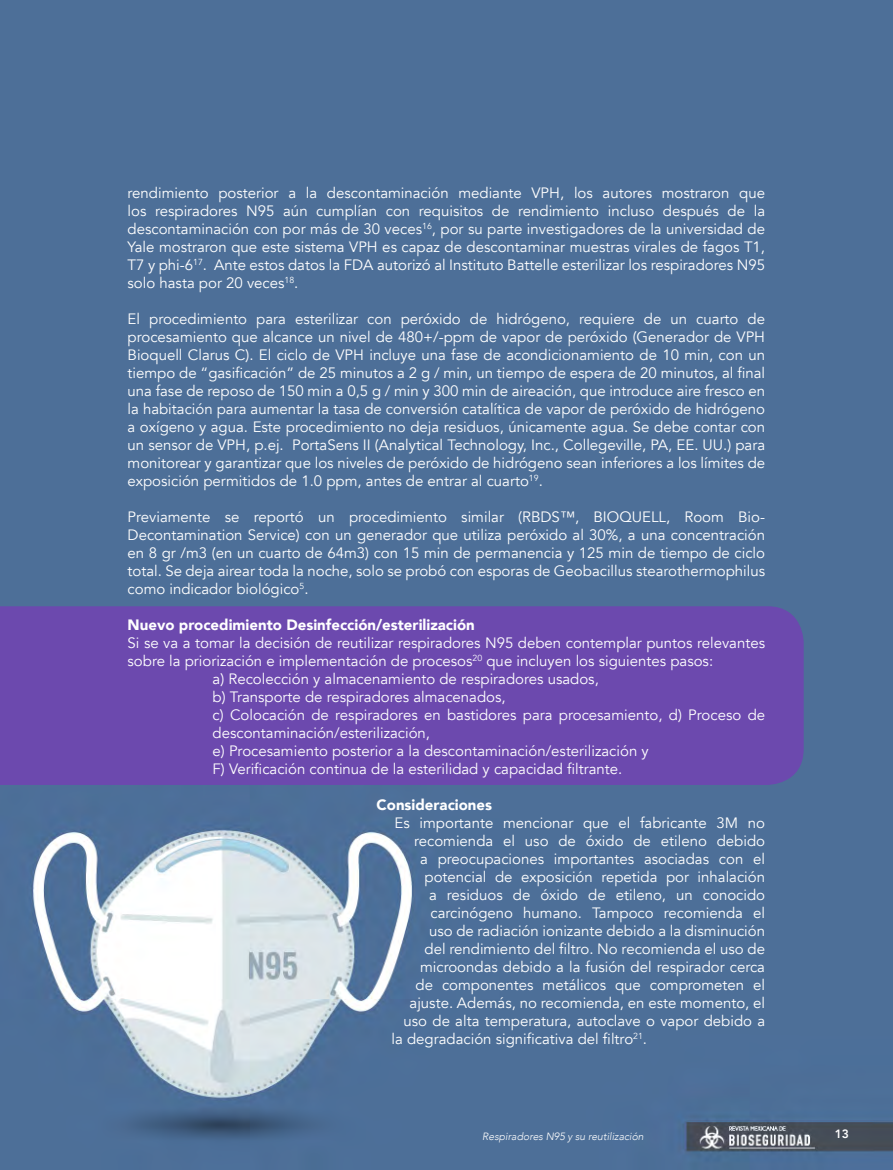
<style>
.page{position:relative;width:893px;height:1170px;background:#fff}
.page>*{position:absolute;margin:0;border:0;box-sizing:border-box;transform-origin:0 0}
.t1{font:15px/18px "Avenir";color:#fff;text-align:justify}
.t2{font:900 15px "Avenir";color:#fff}
.t3{font:800 12px "Avenir";color:#fff}
.t4{font:italic 300 10.5px "Avenir";color:#fff}
</style>
<div class="page">
<img style="left:0;top:0;width:893px;height:1169px">
<div style="left:0;top:606px;width:804px;height:178px;background:#6c49ae"></div>
<p class="t1" style="left:128px;top:184px;width:639px">rendimiento posterior a la descontaminación mediante VPH, los autores mostraron que los respiradores N95 aún cumplían con requisitos de rendimiento incluso después de la descontaminación con por más de 30 veces<sup>16</sup>, por su parte investigadores de la universidad de Yale mostraron que este sistema VPH es capaz de descontaminar muestras virales de fagos T1, T7 y phi-6<sup>17</sup>. Ante estos datos la FDA autorizó al Instituto Battelle esterilizar los respiradores N95 solo hasta por 20 veces<sup>18</sup>.</p>
<p class="t1" style="left:128px;top:310px;width:639px">El procedimiento para esterilizar con peróxido de hidrógeno, requiere de un cuarto de procesamiento que alcance un nivel de 480+/-ppm de vapor de peróxido (Generador de VPH Bioquell Clarus C). El ciclo de VPH incluye una fase de acondicionamiento de 10 min, con un tiempo de “gasificación” de 25 minutos a 2 g / min, un tiempo de espera de 20 minutos, al final una fase de reposo de 150 min a 0,5 g / min y 300 min de aireación, que introduce aire fresco en la habitación para aumentar la tasa de conversión catalítica de vapor de peróxido de hidrógeno a oxígeno y agua. Este procedimiento no deja residuos, únicamente agua. Se debe contar con un sensor de VPH, p.ej. PortaSens II (Analytical Technology, Inc., Collegeville, PA, EE. UU.) para monitorear y garantizar que los niveles de peróxido de hidrógeno sean inferiores a los límites de exposición permitidos de 1.0 ppm, antes de entrar al cuarto<sup>19</sup>.</p>
<p class="t1" style="left:128px;top:508px;width:639px">Previamente se reportó un procedimiento similar (RBDS™, BIOQUELL, Room Bio-Decontamination Service) con un generador que utiliza peróxido al 30%, a una concentración en 8 gr /m3 (en un cuarto de 64m3) con 15 min de permanencia y 125 min de tiempo de ciclo total. Se deja airear toda la noche, solo se probó con esporas de Geobacillus stearothermophilus como indicador biológico<sup>5</sup>.</p>
<p class="t2" style="left:128px;top:612px;width:349px">Nuevo procedimiento Desinfección/esterilización</p>
<p class="t1" style="left:128px;top:634px;width:639px">Si se va a tomar la decisión de reutilizar respiradores N95 deben contemplar puntos relevantes</p>
<p class="t1" style="left:128px;top:652px;width:587px">sobre la priorización e implementación de procesos<sup>20</sup> que incluyen los siguientes pasos:</p>
<p class="t1" style="left:213px;top:670px;width:388px">a) Recolección y almacenamiento de respiradores usados,</p>
<p class="t1" style="left:213px;top:688px;width:295px">b) Transporte de respiradores almacenados,</p>
<p class="t1" style="left:213px;top:706px;width:554px">c) Colocación de respiradores en bastidores para procesamiento, d) Proceso de</p>
<p class="t1" style="left:213px;top:724px;width:219px">descontaminación/esterilización,</p>
<p class="t1" style="left:213px;top:742px;width:438px">e) Procesamiento posterior a la descontaminación/esterilización y</p>
<p class="t1" style="left:213px;top:760px;width:411px">F) Verificación continua de la esterilidad y capacidad filtrante.</p>
<p class="t2" style="left:377px;top:792px;width:117px">Consideraciones</p>
<p class="t1" style="left:395px;top:814px;width:372px">Es importante mencionar que el fabricante 3M no</p>
<p class="t1" style="left:414px;top:832px;width:352px">recomienda el uso de óxido de etileno debido</p>
<p class="t1" style="left:420px;top:850px;width:346px">a preocupaciones importantes asociadas con el</p>
<p class="t1" style="left:425px;top:868px;width:342px">potencial de exposición repetida por inhalación</p>
<p class="t1" style="left:429px;top:886px;width:338px">a residuos de óxido de etileno, un conocido</p>
<p class="t1" style="left:431px;top:904px;width:336px">carcinógeno humano. Tampoco recomienda el</p>
<p class="t1" style="left:429px;top:922px;width:337px">uso de radiación ionizante debido a la disminución</p>
<p class="t1" style="left:425px;top:940px;width:342px">del rendimiento del filtro. No recomienda el uso de</p>
<p class="t1" style="left:420px;top:958px;width:346px">microondas debido a la fusión del respirador cerca</p>
<p class="t1" style="left:416px;top:976px;width:351px">de componentes metálicos que comprometen el</p>
<p class="t1" style="left:410px;top:994px;width:357px">ajuste. Además, no recomienda, en este momento, el</p>
<p class="t1" style="left:404px;top:1012px;width:363px">uso de alta temperatura, autoclave o vapor debido a</p>
<p class="t1" style="left:392px;top:1030px;width:257px">la degradación significativa del filtro<sup>21</sup>.</p>
<p class="t4" style="left:482px;top:1129px;width:163px">Respiradores N95 y su reutilización</p>
<p class="t3" style="left:835px;top:1124px;width:16px">13</p>
</div>
